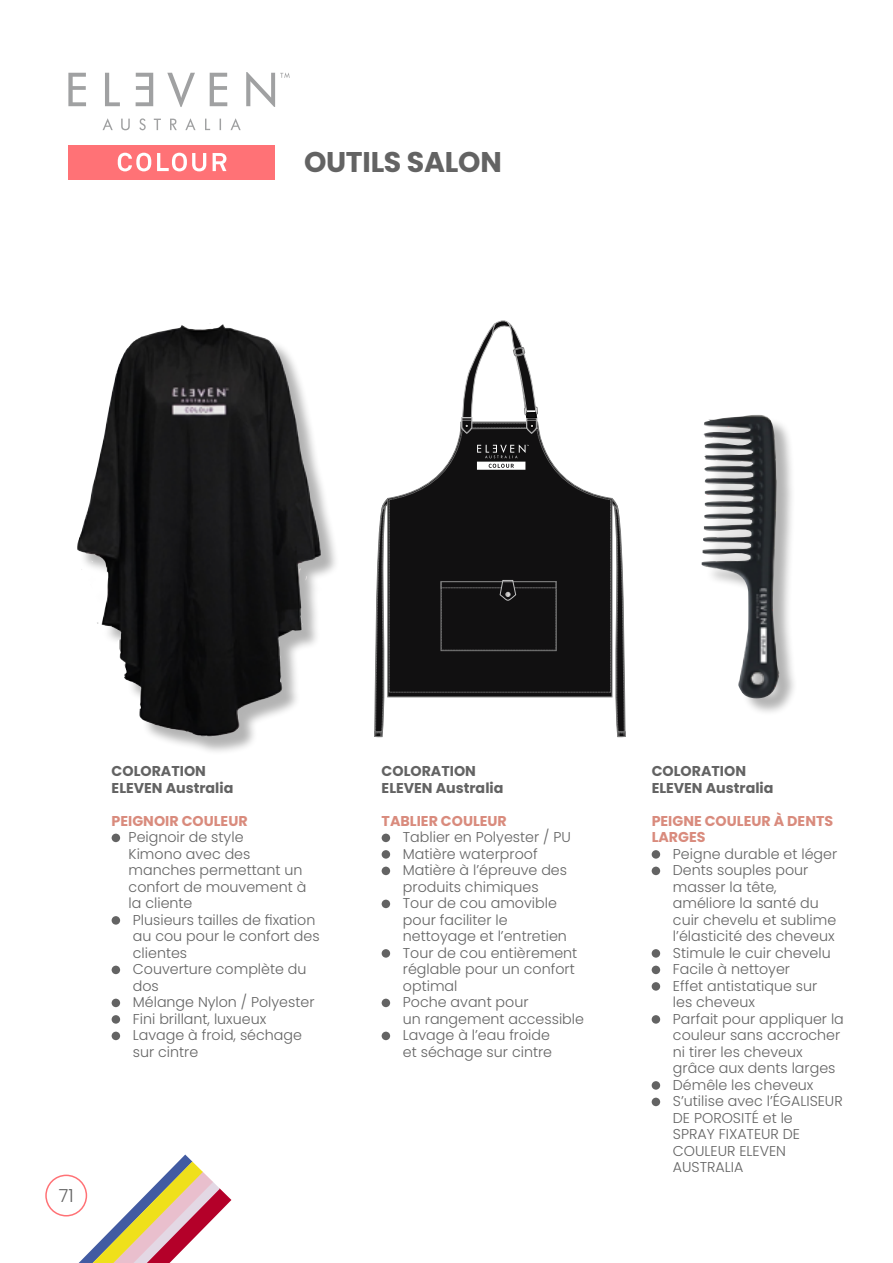
<style>
.page{position:relative;width:893px;height:1263px;background:#fff}
.page>*{position:absolute;margin:0;border:0;box-sizing:border-box;transform-origin:0 0}
.t1{font:700 28.5px "Poppins";letter-spacing:-.01em;color:#636363}
.t2{font:300 18px "Poppins";color:#636363}
.t3{font:300 14.25px/16.5px "Poppins";color:#636363}
.t4{font:700 14.25px/16.5px "Poppins";color:#636363}
.t5{font:700 14.25px/16.5px "Poppins";color:#d98b7d}
</style>
<div class="page">
<div style="left:704px;top:417px;width:93px;height:299px;background:#000;opacity:.3"></div>
<img style="left:702px;top:415px;width:64px;height:283px">
<div style="left:112px;top:834px;width:8px;height:8px;background:#636363;border-radius:50%"></div>
<div style="left:112px;top:916px;width:8px;height:9px;background:#636363;border-radius:50%"></div>
<div style="left:112px;top:966px;width:8px;height:8px;background:#636363;border-radius:50%"></div>
<div style="left:112px;top:999px;width:8px;height:8px;background:#636363;border-radius:50%"></div>
<div style="left:112px;top:1015px;width:8px;height:9px;background:#636363;border-radius:50%"></div>
<div style="left:112px;top:1032px;width:8px;height:8px;background:#636363;border-radius:50%"></div>
<div style="left:382px;top:834px;width:8px;height:8px;background:#636363;border-radius:50%"></div>
<div style="left:382px;top:850px;width:8px;height:9px;background:#636363;border-radius:50%"></div>
<div style="left:382px;top:867px;width:8px;height:8px;background:#636363;border-radius:50%"></div>
<div style="left:382px;top:900px;width:8px;height:8px;background:#636363;border-radius:50%"></div>
<div style="left:382px;top:949px;width:8px;height:9px;background:#636363;border-radius:50%"></div>
<div style="left:382px;top:999px;width:8px;height:8px;background:#636363;border-radius:50%"></div>
<div style="left:382px;top:1032px;width:8px;height:8px;background:#636363;border-radius:50%"></div>
<div style="left:652px;top:850px;width:8px;height:9px;background:#636363;border-radius:50%"></div>
<div style="left:652px;top:867px;width:8px;height:8px;background:#636363;border-radius:50%"></div>
<div style="left:652px;top:949px;width:8px;height:9px;background:#636363;border-radius:50%"></div>
<div style="left:652px;top:966px;width:8px;height:8px;background:#636363;border-radius:50%"></div>
<div style="left:652px;top:982px;width:8px;height:9px;background:#636363;border-radius:50%"></div>
<div style="left:652px;top:1015px;width:8px;height:9px;background:#636363;border-radius:50%"></div>
<div style="left:652px;top:1081px;width:8px;height:9px;background:#636363;border-radius:50%"></div>
<div style="left:652px;top:1098px;width:8px;height:8px;background:#636363;border-radius:50%"></div>
<div style="left:79px;top:326px;width:261px;height:429px;background:#000;opacity:.3"></div>
<img style="left:77px;top:323px;width:146px;height:305px">
<svg style="left:602px;top:498px;width:24px;height:239px"></svg>
<svg style="left:374px;top:498px;width:24px;height:239px"></svg>
<svg style="left:388px;top:497px;width:224px;height:200px;background:#2e2e2e"></svg>
<svg style="left:389px;top:421px;width:222px;height:271px"></svg>
<svg style="left:461px;top:320px;width:77px;height:113px"></svg>
<svg style="left:441px;top:580px;width:115px;height:70px;background:#161516"></svg>
<svg style="left:477px;top:445px;width:52px;height:25px"></svg>
<svg style="left:103px;top:118px;width:138px;height:12px"></svg>
<svg style="left:68px;top:73px;width:18px;height:33px"></svg>
<svg style="left:105px;top:73px;width:15px;height:33px"></svg>
<svg style="left:136px;top:73px;width:17px;height:33px"></svg>
<svg style="left:167px;top:73px;width:28px;height:34px"></svg>
<svg style="left:210px;top:73px;width:17px;height:33px"></svg>
<svg style="left:246px;top:72px;width:44px;height:35px"></svg>
<div style="left:69px;top:145px;width:206px;height:35px;background:#ff7276"></div>
<svg style="left:118px;top:153px;width:33px;height:18px"></svg>
<svg style="left:157px;top:153px;width:49px;height:18px"></svg>
<svg style="left:213px;top:153px;width:13px;height:18px"></svg>
<div style="left:45px;top:1174px;width:42px;height:42px;border:2px solid #ff7276;border-radius:50%"></div>
<svg style="left:79px;top:1154px;width:152px;height:109px"></svg>
<h1 class="t1" style="left:304px;top:145px;width:199px">OUTILS SALON</h1>
<p class="t4" style="left:112px;top:763px;width:123px">COLORATION<br>ELEVEN Australia</p>
<p class="t5" style="left:112px;top:812px;width:138px">PEIGNOIR COULEUR</p>
<p class="t3" style="left:129px;top:829px;width:193px">Peignoir de style<br>Kimono avec des manches permettant un confort de mouvement à la cliente<br>Plusieurs tailles de fixation au cou pour le confort des clientes<br>Couverture complète du dos<br>Mélange Nylon / Polyester<br>Fini brillant, luxueux<br>Lavage à froid, séchage sur cintre</p>
<p class="t2" style="left:59px;top:1185px;width:16px">71</p>
<p class="t4" style="left:382px;top:763px;width:123px">COLORATION<br>ELEVEN Australia</p>
<p class="t5" style="left:382px;top:812px;width:127px">TABLIER COULEUR</p>
<p class="t3" style="left:403px;top:829px;width:183px">Tablier en Polyester / PU<br>Matière waterproof<br>Matière à l’épreuve des produits chimiques<br>Tour de cou amovible pour faciliter le nettoyage et l’entretien<br>Tour de cou entièrement réglable pour un confort optimal<br>Poche avant pour<br>un rangement accessible<br>Lavage à l’eau froide<br>et séchage sur cintre</p>
<p class="t4" style="left:652px;top:763px;width:123px">COLORATION<br>ELEVEN Australia</p>
<p class="t5" style="left:652px;top:812px;width:183px">PEIGNE COULEUR À DENTS<br>LARGES</p>
<p class="t3" style="left:673px;top:845px;width:172px">Peigne durable et léger<br>Dents souples pour masser la tête,<br>améliore la santé du cuir chevelu et sublime l’élasticité des cheveux<br>Stimule le cuir chevelu<br>Facile à nettoyer<br>Effet antistatique sur<br>les cheveux<br>Parfait pour appliquer la couleur sans accrocher ni tirer les cheveux grâce aux dents larges<br>Démêle les cheveux<br>S’utilise avec l’ÉGALISEUR<br>DE POROSITÉ et le<br>SPRAY FIXATEUR DE<br>COULEUR ELEVEN<br>AUSTRALIA</p>
</div>
